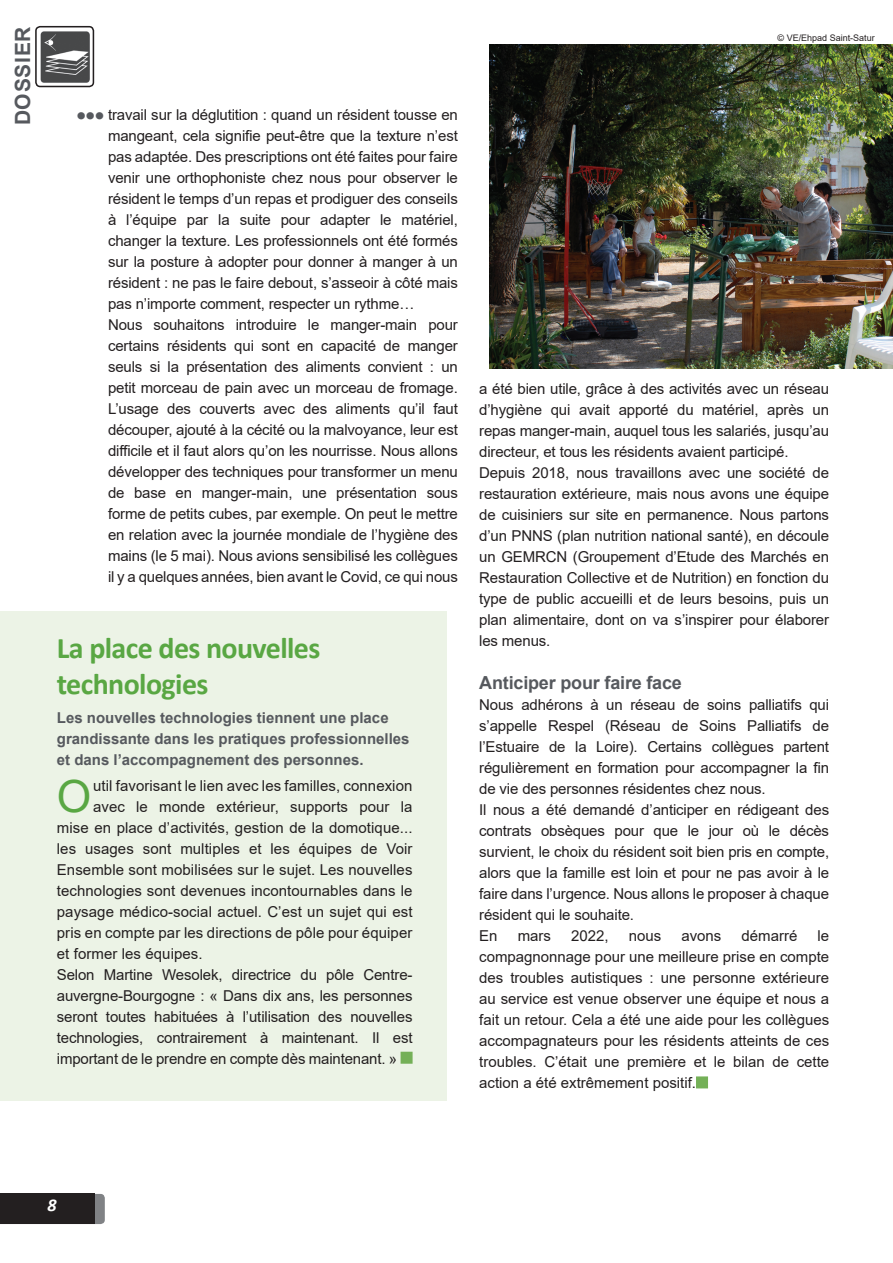
<style>
.page{position:relative;width:893px;height:1263px;background:#fff}
.page>*{position:absolute;margin:0;border:0;box-sizing:border-box;transform-origin:0 0}
.t1{font:44.4px "Arial";color:#59a743}
.t2{font:700 30px/36px "Calibri";letter-spacing:-.02em;color:#59a743}
.t3{font:700 25.5px "Arial";color:#56595e}
.t4{font:700 21px "Arial";letter-spacing:.035em;color:#56595e}
.t5{font:700 18px "Arial";letter-spacing:-.01em;color:#56595e}
.t6{font:italic 700 18px "Calibri";color:#fff}
.t7{font:15px/21px "Arial";letter-spacing:-.01em;color:#231f20}
.t8{font:700 15px/21px "Arial";color:#56595e}
.t9{font:9px "Arial";color:#231f20}
</style>
<div class="page">
<svg style="left:0;top:1194px;width:105px;height:30px"></svg>
<div style="left:0;top:1193px;width:94px;height:30px;background:#231f20"></div>
<img style="left:40px;top:31px;width:50px;height:52px">
<div style="left:35px;top:26px;width:59px;height:61px;border:2px solid #231f20;border-radius:4px"></div>
<div style="left:696px;top:1076px;width:12px;height:12px;background:#74b057;border:1px solid #74b057"></div>
<div style="left:0;top:611px;width:447px;height:489px;background:#ecf3e6"></div>
<div style="left:401px;top:1052px;width:12px;height:12px;background:#74b057;border:1px solid #74b057"></div>
<img style="left:489px;top:45px;width:404px;height:324px">
<h3 class="t4" style="left:8px;top:125px;width:100px;rotate:-90deg">Dossier</h3>
<p class="t9" style="left:777px;top:31px;width:99px">© VE/Ehpad Saint-Satur</p>
<p class="t7" style="left:108px;top:104px;width:351px">travail sur la déglutition : quand un résident tousse en mangeant, cela signifie peut-être que la texture n’est pas adaptée. Des prescriptions ont été faites pour faire venir une orthophoniste chez nous pour observer le résident le temps d’un repas et prodiguer des conseils à l’équipe par la suite pour adapter le matériel, changer la texture. Les professionnels ont été formés sur la posture à adopter pour donner à manger à un résident : ne pas le faire debout, s’asseoir à côté mais pas n’importe comment, respecter un rythme…<br>Nous souhaitons introduire le manger-main pour certains résidents qui sont en capacité de manger seuls si la présentation des aliments convient : un petit morceau de pain avec un morceau de fromage.<br>L’usage des couverts avec des aliments qu’il faut découper, ajouté à la cécité ou la malvoyance, leur est difficile et il faut alors qu’on les nourrisse. Nous allons développer des techniques pour transformer un menu de base en manger-main, une présentation sous forme de petits cubes, par exemple. On peut le mettre en relation avec la journée mondiale de l’hygiène des mains (le 5 mai). Nous avions sensibilisé les collègues il y a quelques années, bien avant le Covid, ce qui nous</p>
<h3 class="t3" style="left:104px;top:134px;width:29px;rotate:-180deg">•••</h3>
<h2 class="t2" style="left:57px;top:629px;width:265px">La place des nouvelles technologies</h2>
<p class="t8" style="left:57px;top:708px;width:354px">Les nouvelles technologies tiennent une place grandissante dans les pratiques professionnelles et dans l’accompagnement des personnes.</p>
<h1 class="t1" style="left:57px;top:765px;width:36px">O</h1>
<p class="t7" style="left:93px;top:775px;width:321px">util favorisant le lien avec les familles, connexion</p>
<p class="t7" style="left:93px;top:796px;width:321px">avec le monde extérieur, supports pour la</p>
<p class="t7" style="left:57px;top:817px;width:357px">mise en place d’activités, gestion de la domotique...</p>
<p class="t7" style="left:57px;top:838px;width:357px">les usages sont multiples et les équipes de Voir</p>
<p class="t7" style="left:57px;top:859px;width:357px">Ensemble sont mobilisées sur le sujet. Les nouvelles</p>
<p class="t7" style="left:57px;top:880px;width:357px">technologies sont devenues incontournables dans le</p>
<p class="t7" style="left:57px;top:901px;width:357px">paysage médico-social actuel. C’est un sujet qui est</p>
<p class="t7" style="left:57px;top:922px;width:357px">pris en compte par les directions de pôle pour équiper</p>
<p class="t7" style="left:57px;top:943px;width:147px">et former les équipes.</p>
<p class="t7" style="left:57px;top:964px;width:357px">Selon Martine Wesolek, directrice du pôle Centre-</p>
<p class="t7" style="left:57px;top:985px;width:357px">auvergne-Bourgogne : « Dans dix ans, les personnes</p>
<p class="t7" style="left:57px;top:1006px;width:357px">seront toutes habituées à l’utilisation des nouvelles</p>
<p class="t7" style="left:57px;top:1027px;width:357px">technologies, contrairement à maintenant. Il est</p>
<p class="t7" style="left:57px;top:1048px;width:342px">important de le prendre en compte dès maintenant. »</p>
<p class="t7" style="left:479px;top:378px;width:351px">a été bien utile, grâce à des activités avec un réseau d’hygiène qui avait apporté du matériel, après un repas manger-main, auquel tous les salariés, jusqu’au directeur, et tous les résidents avaient participé.<br>Depuis 2018, nous travaillons avec une société de restauration extérieure, mais nous avons une équipe de cuisiniers sur site en permanence. Nous partons d’un PNNS (plan nutrition national santé), en découle un GEMRCN (Groupement d’Etude des Marchés en Restauration Collective et de Nutrition) en fonction du type de public accueilli et de leurs besoins, puis un plan alimentaire, dont on va s’inspirer pour élaborer les menus.</p>
<p class="t5" style="left:479px;top:670px;width:204px">Anticiper pour faire face</p>
<p class="t7" style="left:479px;top:694px;width:351px">Nous adhérons à un réseau de soins palliatifs qui s’appelle Respel (Réseau de Soins Palliatifs de l’Estuaire de la Loire). Certains collègues partent régulièrement en formation pour accompagner la fin de vie des personnes résidentes chez nous.<br>Il nous a été demandé d’anticiper en rédigeant des contrats obsèques pour que le jour où le décès survient, le choix du résident soit bien pris en compte, alors que la famille est loin et pour ne pas avoir à le faire dans l’urgence. Nous allons le proposer à chaque résident qui le souhaite.<br>En</p>
<p class="t7" style="left:518px;top:925px;width:35px">mars</p>
<p class="t7" style="left:571px;top:925px;width:39px">2022,</p>
<p class="t7" style="left:629px;top:925px;width:34px">nous</p>
<p class="t7" style="left:681px;top:925px;width:42px">avons</p>
<p class="t7" style="left:742px;top:925px;width:57px">démarré</p>
<p class="t7" style="left:479px;top:925px;width:351px;text-align:justify;text-indent:338px">le compagnonnage pour une meilleure prise en compte des troubles autistiques : une personne extérieure au service est venue observer une équipe et nous a fait un retour. Cela a été une aide pour les collègues accompagnateurs pour les résidents atteints de ces troubles. C’était une première et le bilan de cette action a été extrêmement positif.</p>
<p class="t6" style="left:48px;top:1192px;width:11px">8</p>
</div>
